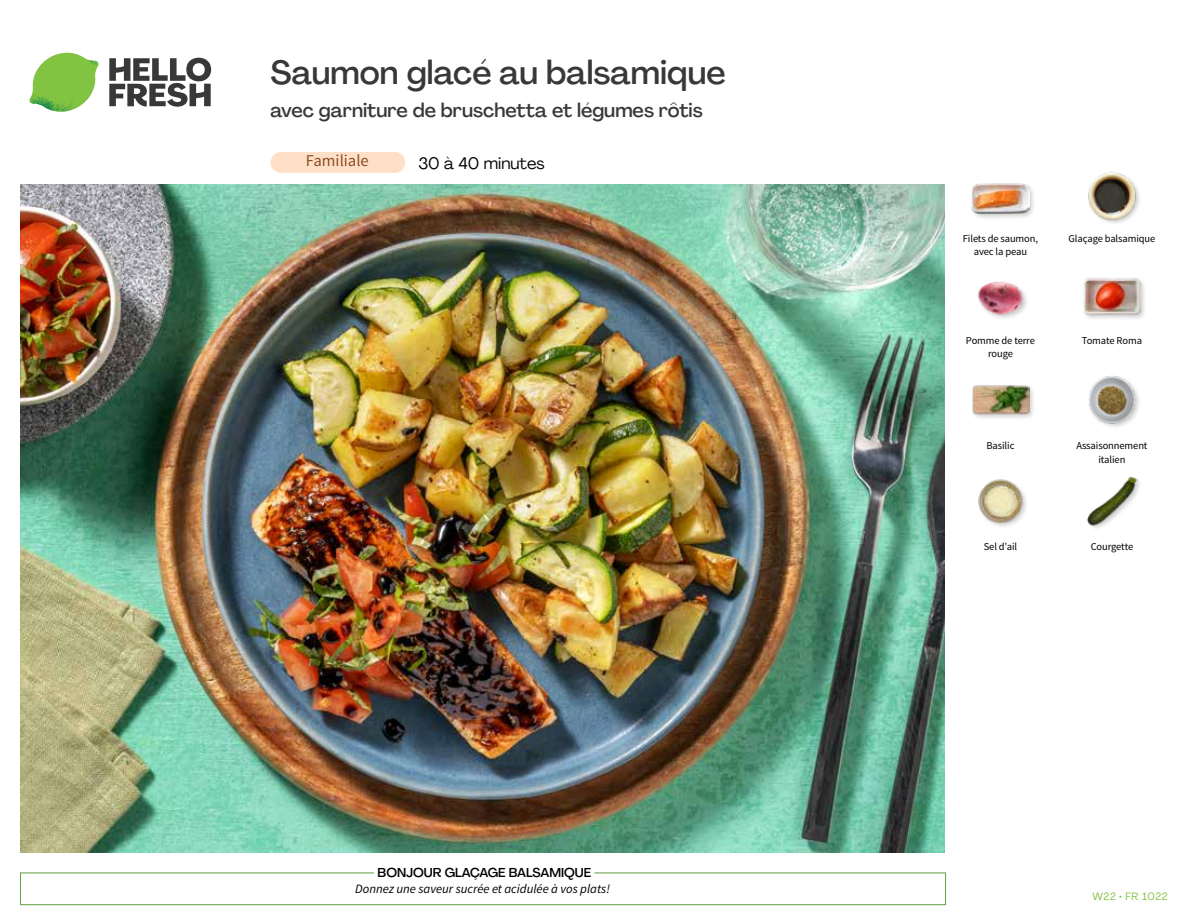
<style>
.page{position:relative;width:1188px;height:918px;background:#fff}
.page>*{position:absolute;margin:0;border:0;box-sizing:border-box;transform-origin:0 0}
.t1{font:500 33px "Agrandir";color:#383839}
.t2{font:500 19.5px "Agrandir";color:#383839}
.t3{font:16.5px "Agrandir";color:#000}
.t4{font:16.5px "Source Sans Pro";color:#8e4b25}
.t5{font:italic 12.75px "Source Sans Pro";color:#000}
.t6{font:500 12.75px "Agrandir";color:#000}
.t7{font:10.5px/13.5px "Source Sans Pro";letter-spacing:-.01em;color:#000;text-align:center}
.t8{font:10.5px "Agrandir";letter-spacing:.05em;color:#82c341}
</style>
<div class="page">
<svg style="left:109px;top:57px;width:102px;height:50px"></svg>
<svg style="left:34px;top:53px;width:62px;height:40px"></svg>
<img style="left:67px;top:53px;width:32px;height:26px">
<img style="left:33px;top:75px;width:59px;height:11px">
<img style="left:29px;top:79px;width:61px;height:33px">
<img style="left:65px;top:86px;width:27px;height:25px">
<div style="left:20px;top:873px;width:926px;height:32px;border:1px solid #609f43"></div>
<div style="left:374px;top:865px;width:220px;height:15px;background:#fff"></div>
<img style="left:21px;top:184px;width:924px;height:668px">
<div style="left:271px;top:152px;width:134px;height:21px;background:#fee0c6;border-radius:10px"></div>
<div style="left:1087px;top:477px;width:56px;height:54px;background:#000;opacity:.2"></div>
<img style="left:1087px;top:477px;width:50px;height:49px">
<img style="left:978px;top:479px;width:48px;height:48px">
<img style="left:1088px;top:375px;width:51px;height:52px">
<div style="left:972px;top:384px;width:63px;height:37px;background:#000;opacity:.2"></div>
<img style="left:972px;top:384px;width:57px;height:37px">
<div style="left:1082px;top:277px;width:65px;height:44px;background:#000;opacity:.2"></div>
<img style="left:1083px;top:277px;width:58px;height:44px">
<img style="left:977px;top:281px;width:50px;height:37px">
<img style="left:1088px;top:172px;width:51px;height:51px">
<div style="left:970px;top:182px;width:66px;height:38px;background:#000;opacity:.2"></div>
<img style="left:972px;top:182px;width:57px;height:38px">
<h1 class="t1" style="left:271px;top:52px;width:457px">Saumon glacé au balsamique</h1>
<h2 class="t2" style="left:271px;top:98px;width:434px">avec garniture de bruschetta et légumes rôtis</h2>
<h3 class="t3" style="left:418px;top:153px;width:128px">30 à 40 minutes</h3>
<h3 class="t4" style="left:306px;top:151px;width:64px">Familiale</h3>
<p class="t6" style="left:378px;top:864px;width:215px">BONJOUR GLAÇAGE BALSAMIQUE</p>
<p class="t5" style="left:355px;top:881px;width:256px">Donnez une saveur sucrée et acidulée à vos plats!</p>
<p class="t7" style="left:963px;top:232px;width:77px">Filets de saumon, avec la peau</p>
<p class="t7" style="left:966px;top:334px;width:70px">Pomme de terre rouge</p>
<p class="t7" style="left:1069px;top:232px;width:88px">Glaçage balsamique</p>
<p class="t7" style="left:1082px;top:334px;width:62px">Tomate Roma</p>
<p class="t7" style="left:987px;top:439px;width:29px">Basilic</p>
<p class="t7" style="left:984px;top:539px;width:35px">Sel d’ail</p>
<p class="t7" style="left:1076px;top:439px;width:73px">Assaisonnement italien</p>
<p class="t7" style="left:1091px;top:539px;width:44px">Courgette</p>
<p class="t8" style="left:1093px;top:890px;width:77px">W22 • FR 1022</p>
</div>
